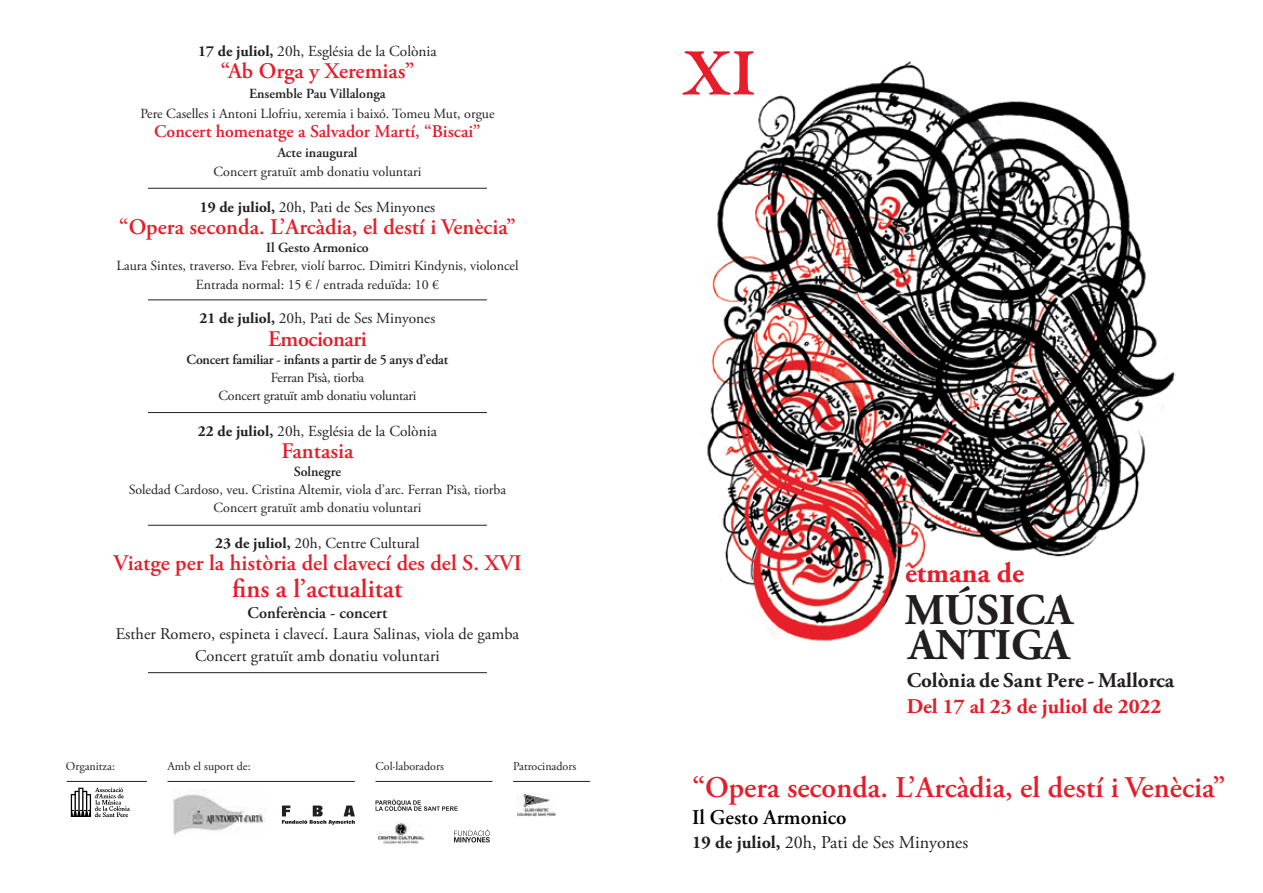
<style>
.page{position:relative;width:1263px;height:893px;background:#fff}
.page>*{position:absolute;margin:0;border:0;box-sizing:border-box;transform-origin:0 0}
.t1{font:600 67.65px "Garamond Premr Pro";color:#e61d2b}
.t2{font:700 43.8px/34.2px "Adobe Garamond Pro";color:#231f20}
.t3{font:600 30px "Adobe Garamond Pro";color:#e61d2b}
.t4{font:700 28.5px "Adobe Garamond Pro";color:#e61d2b}
.t5{font:600 26.25px "Adobe Garamond Pro";color:#e61d2b}
.t6{font:600 22.35px "Adobe Garamond Pro";color:#e61d2b}
.t7{font:600 22.35px "Adobe Garamond Pro";letter-spacing:-.02em;color:#e61d2b}
.t8{font:700 21px "Adobe Garamond Pro";color:#231f20}
.t9{font:700 21px "Adobe Garamond Pro";color:#e61d2b}
.t10{font:600 21px "Adobe Garamond Pro";color:#000001}
.t11{font:18px "Adobe Garamond Pro";color:#231f20}
.t12{font:600 17.85px "Adobe Garamond Pro";color:#e61d2b}
.t13{font:16.35px/21.3px "Adobe Garamond Pro";color:#231f20;text-align:center}
.t14{font:600 16.35px "Adobe Garamond Pro";color:#231f20}
.t15{font:15.3px "Adobe Garamond Pro";color:#231f20}
.t16{font:13.95px/18.1px "Adobe Garamond Pro";color:#231f20;text-align:center}
.t17{font:600 13.95px "Adobe Garamond Pro";color:#231f20}
.t18{font:13.95px/18.1px "Adobe Garamond Pro";letter-spacing:-.02em;color:#231f20;text-align:center}
.t19{font:600 13.95px "Adobe Garamond Pro";letter-spacing:-.02em;color:#231f20}
.t20{font:12px "Adobe Garamond Pro";color:#231f20}
.s1{font-weight:700}
</style>
<div class="page">
<hr style="left:148px;top:525px;width:339px;height:1px;background:#231f20">
<hr style="left:148px;top:672px;width:339px;height:1px;background:#231f20">
<hr style="left:148px;top:412px;width:339px;height:1px;background:#231f20">
<hr style="left:148px;top:300px;width:339px;height:1px;background:#231f20">
<hr style="left:148px;top:188px;width:339px;height:1px;background:#231f20">
<svg style="left:71px;top:787px;width:59px;height:30px"></svg>
<img style="left:173px;top:789px;width:93px;height:46px">
<img style="left:517px;top:793px;width:39px;height:24px">
<img style="left:378px;top:822px;width:47px;height:24px">
<svg style="left:454px;top:829px;width:36px;height:13px"></svg>
<hr style="left:67px;top:781px;width:80px;height:1px;background:#231f20">
<hr style="left:167px;top:781px;width:188px;height:1px;background:#231f20">
<hr style="left:375px;top:781px;width:117px;height:1px;background:#231f20">
<hr style="left:513px;top:781px;width:77px;height:1px;background:#231f20">
<svg style="left:282px;top:805px;width:73px;height:20px"></svg>
<svg style="left:375px;top:799px;width:83px;height:12px"></svg>
<img style="left:707px;top:61px;width:468px;height:581px">
<p class="t15" style="left:198px;top:42px;width:240px"><span class="s1">17 de juliol,</span> 20h, Església de la Colònia</p>
<h3 class="t6" style="left:220px;top:58px;width:196px">“Ab Orga y Xeremias”</h3>
<p class="t17" style="left:249px;top:86px;width:138px">Ensemble Pau Villalonga</p>
<p class="t16" style="left:140px;top:104px;width:356px">Pere Caselles i Antoni Llofriu, xeremia i baixó. Tomeu Mut, orgue</p>
<p class="t12" style="left:154px;top:121px;width:328px">Concert homenatge a Salvador Martí, “Biscai”</p>
<p class="t17" style="left:277px;top:144px;width:82px">Acte inaugural</p>
<p class="t16" style="left:213px;top:163px;width:209px">Concert gratuït amb donatiu voluntari</p>
<p class="t15" style="left:200px;top:198px;width:237px"><span class="s1">19 de juliol,</span> 20h, Pati de Ses Minyones</p>
<h3 class="t6" style="left:119px;top:214px;width:398px">“Opera seconda. L’Arcàdia, el destí i Venècia”</h3>
<p class="t17" style="left:266px;top:240px;width:104px">Il Gesto Armonico</p>
<p class="t16" style="left:116px;top:257px;width:404px">Laura Sintes, traverso. Eva Febrer, violí barroc. Dimitri Kindynis, violoncel<br>Entrada normal: 15 € / entrada reduïda: 10 €</p>
<p class="t15" style="left:200px;top:309px;width:237px"><span class="s1">21 de juliol,</span> 20h, Pati de Ses Minyones</p>
<h3 class="t7" style="left:268px;top:326px;width:100px">Emocionari</h3>
<p class="t19" style="left:187px;top:351px;width:263px">Concert familiar - infants a partir de 5 anys d’edat</p>
<p class="t18" style="left:219px;top:369px;width:199px">Ferran Pisà, tiorba<br>Concert gratuït amb donatiu voluntari</p>
<p class="t15" style="left:198px;top:422px;width:240px"><span class="s1">22 de juliol,</span> 20h, Església de la Colònia</p>
<h3 class="t6" style="left:281px;top:438px;width:74px">Fantasia</h3>
<p class="t17" style="left:294px;top:464px;width:49px">Solnegre</p>
<p class="t16" style="left:129px;top:481px;width:379px">Soledad Cardoso, veu. Cristina Altemir, viola d’arc. Ferran Pisà, tiorba<br>Concert gratuït amb donatiu voluntari</p>
<p class="t15" style="left:215px;top:534px;width:206px"><span class="s1">23 de juliol,</span> 20h, Centre Cultural</p>
<h3 class="t6" style="left:113px;top:550px;width:410px">Viatge per la història del clavecí des del S. XVI</h3>
<h3 class="t5" style="left:232px;top:573px;width:172px">fins a l’actualitat</h3>
<p class="t14" style="left:248px;top:603px;width:141px">Conferència - concert</p>
<p class="t13" style="left:116px;top:624px;width:405px">Esther Romero, espineta i clavecí. Laura Salinas, viola de gamba<br>Concert gratuït amb donatiu voluntari</p>
<p class="t20" style="left:66px;top:759px;width:51px">Organitza:</p>
<p class="t20" style="left:167px;top:759px;width:85px">Amb el suport de:</p>
<p class="t20" style="left:375px;top:759px;width:70px">Col·laboradors</p>
<p class="t20" style="left:513px;top:759px;width:65px">Patrocinadors</p>
<h1 class="t1" style="left:682px;top:32px;width:75px">XI</h1>
<h3 class="t4" style="left:905px;top:556px;width:121px">etmana de</h3>
<h2 class="t2" style="left:905px;top:594px;width:169px">MÚSICA<br>ANTIGA</h2>
<h3 class="t8" style="left:907px;top:668px;width:269px">Colònia de Sant Pere - Mallorca</h3>
<h3 class="t9" style="left:907px;top:694px;width:256px">Del 17 al 23 de juliol de 2022</h3>
<h3 class="t3" style="left:692px;top:770px;width:535px">“Opera seconda. L’Arcàdia, el destí i Venècia”</h3>
<h3 class="t10" style="left:692px;top:805px;width:156px">Il Gesto Armonico</h3>
<p class="t11" style="left:692px;top:831px;width:278px"><span class="s1">19 de juliol,</span> 20h, Pati de Ses Minyones</p>
</div>
